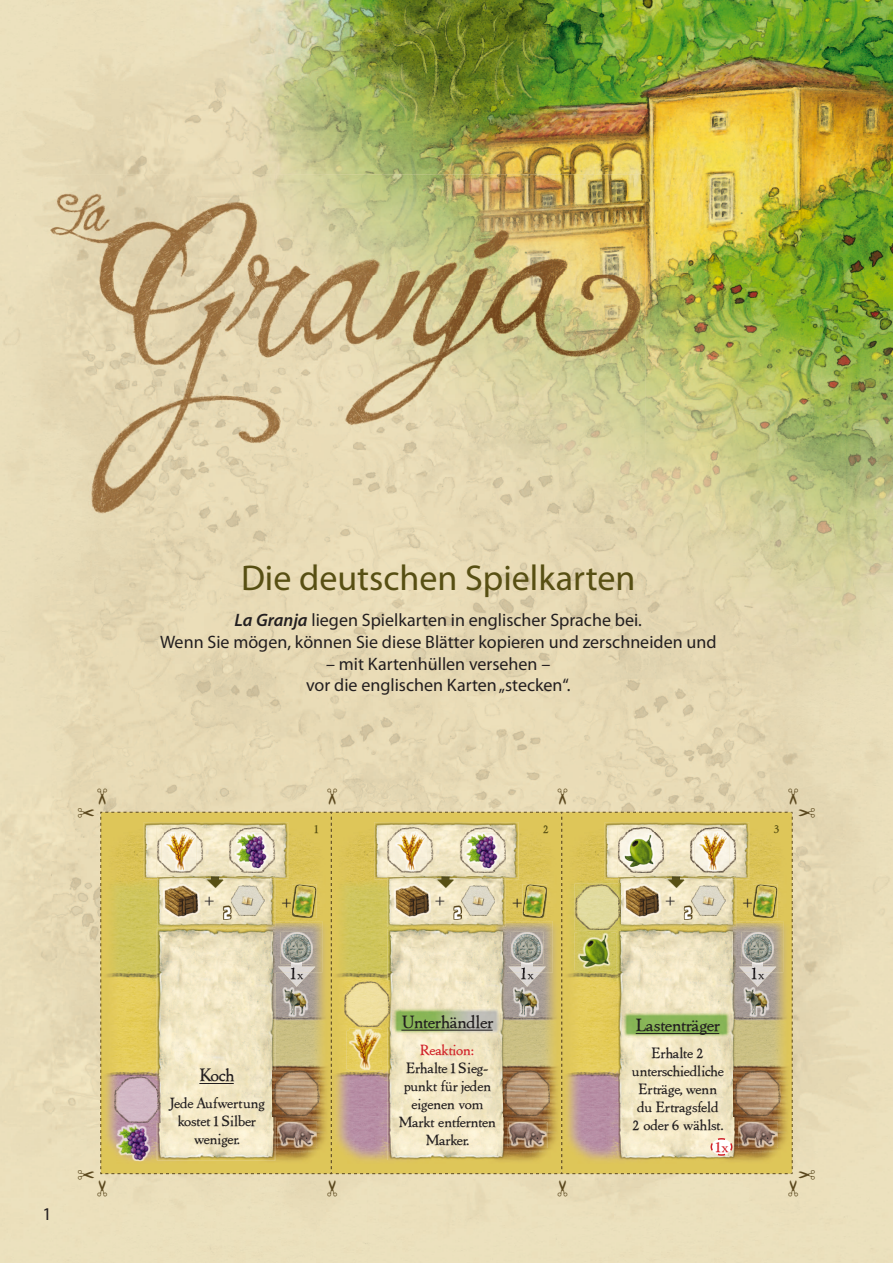
<style>
.page{position:relative;width:893px;height:1263px;background:#fff}
.page>*{position:absolute;margin:0;border:0;box-sizing:border-box;transform-origin:0 0}
.t1{font:36px "Myriad Pro";color:#574f13}
.t2{font:18px/21.6px "Myriad Pro";color:#231f20;text-align:center}
.t3{font:18px "Marco Polo";color:#231f20}
.t4{font:16.8px "Marco Polo";color:#231f20}
.t5{font:15.75px "CC Mega City Downtown";color:#fff;scale:1.33 1}
.t6{font:15px/18px "Marco Polo";color:#231f20;text-align:center}
.t7{font:15px "Marco Polo";letter-spacing:-.005em;color:#d1232a}
.t8{font:12px "Marco Polo";color:#574f13}
.s1{font-weight:600;font-style:italic}
.s2{font-size:13.5px}
</style>
<div class="page">
<img style="left:367px;top:527px;width:263px;height:261px">
<img style="left:630px;top:615px;width:53px;height:173px">
<img style="left:683px;top:650px;width:105px;height:138px">
<img style="left:175px;top:0;width:512px;height:202px">
<img style="left:687px;top:0;width:206px;height:708px">
<img style="left:636px;top:202px;width:52px;height:448px">
<img style="left:508px;top:527px;width:129px;height:29px">
<img style="left:550px;top:556px;width:87px;height:51px">
<svg style="left:624px;top:606px;width:13px;height:9px"></svg>
<div style="left:772px;top:708px;width:121px;height:50px;background:#e8dcb8"></div>
<img style="left:43px;top:174px;width:207px;height:353px">
<img style="left:250px;top:275px;width:51px;height:252px">
<img style="left:353px;top:427px;width:52px;height:100px">
<img style="left:180px;top:174px;width:465px;height:101px">
<img style="left:255px;top:275px;width:390px;height:51px">
<img style="left:292px;top:325px;width:353px;height:102px">
<img style="left:368px;top:426px;width:277px;height:52px">
<img style="left:435px;top:477px;width:210px;height:50px">
<img style="left:78px;top:788px;width:737px;height:408px">
<p class="t2" style="left:43px;top:1203px;width:11px">1</p>
<h1 class="t1" style="left:241px;top:556px;width:396px">Die deutschen Spielkarten</h1>
<p class="t2" style="left:160px;top:609px;width:558px"><span class="s1">La Granja</span> liegen Spielkarten in englischer Sprache bei.<br>Wenn Sie mögen, können Sie diese Blätter kopieren und zerschneiden und</p>
<p class="t2" style="left:306px;top:652px;width:266px">– mit Kartenhüllen versehen –<br>vor die englischen Karten „stecken“.</p>
<p class="t4" style="left:205px;top:890px;width:11px">+</p>
<p class="t5" style="left:223px;top:904px;width:7px">2</p>
<p class="t8" style="left:313px;top:821px;width:8px">1</p>
<p class="t4" style="left:282px;top:891px;width:11px">+</p>
<p class="t4" style="left:289px;top:962px;width:16px">1<span class="s2">x</span></p>
<p class="t3" style="left:199px;top:1063px;width:36px">Koch</p>
<p class="t6" style="left:168px;top:1093px;width:98px">Jede Aufwertung kostet 1 Silber weniger.</p>
<p class="t8" style="left:543px;top:821px;width:8px">2</p>
<p class="t4" style="left:435px;top:890px;width:11px">+</p>
<p class="t5" style="left:454px;top:904px;width:7px">2</p>
<p class="t4" style="left:512px;top:891px;width:11px">+</p>
<p class="t3" style="left:401px;top:1010px;width:93px">Unterhändler</p>
<p class="t7" style="left:420px;top:1040px;width:56px">Reaktion:</p>
<p class="t6" style="left:398px;top:1058px;width:99px">Erhalte 1 Sieg&shy;punkt für jeden eigenen vom<br>Markt entfernten<br>Marker.</p>
<p class="t4" style="left:520px;top:962px;width:16px">1<span class="s2">x</span></p>
<p class="t8" style="left:773px;top:821px;width:8px">3</p>
<p class="t4" style="left:665px;top:890px;width:11px">+</p>
<p class="t5" style="left:684px;top:904px;width:7px">2</p>
<p class="t4" style="left:743px;top:891px;width:11px">+</p>
<p class="t3" style="left:636px;top:1013px;width:85px">Lastenträger</p>
<p class="t6" style="left:632px;top:1043px;width:94px">Erhalte 2 unterschiedliche<br>Erträge, wenn du Ertragsfeld<br>2 oder 6 wählst.</p>
<p class="t7" style="left:714px;top:1137px;width:15px">1x</p>
<p class="t4" style="left:750px;top:962px;width:16px">1<span class="s2">x</span></p>
</div>
